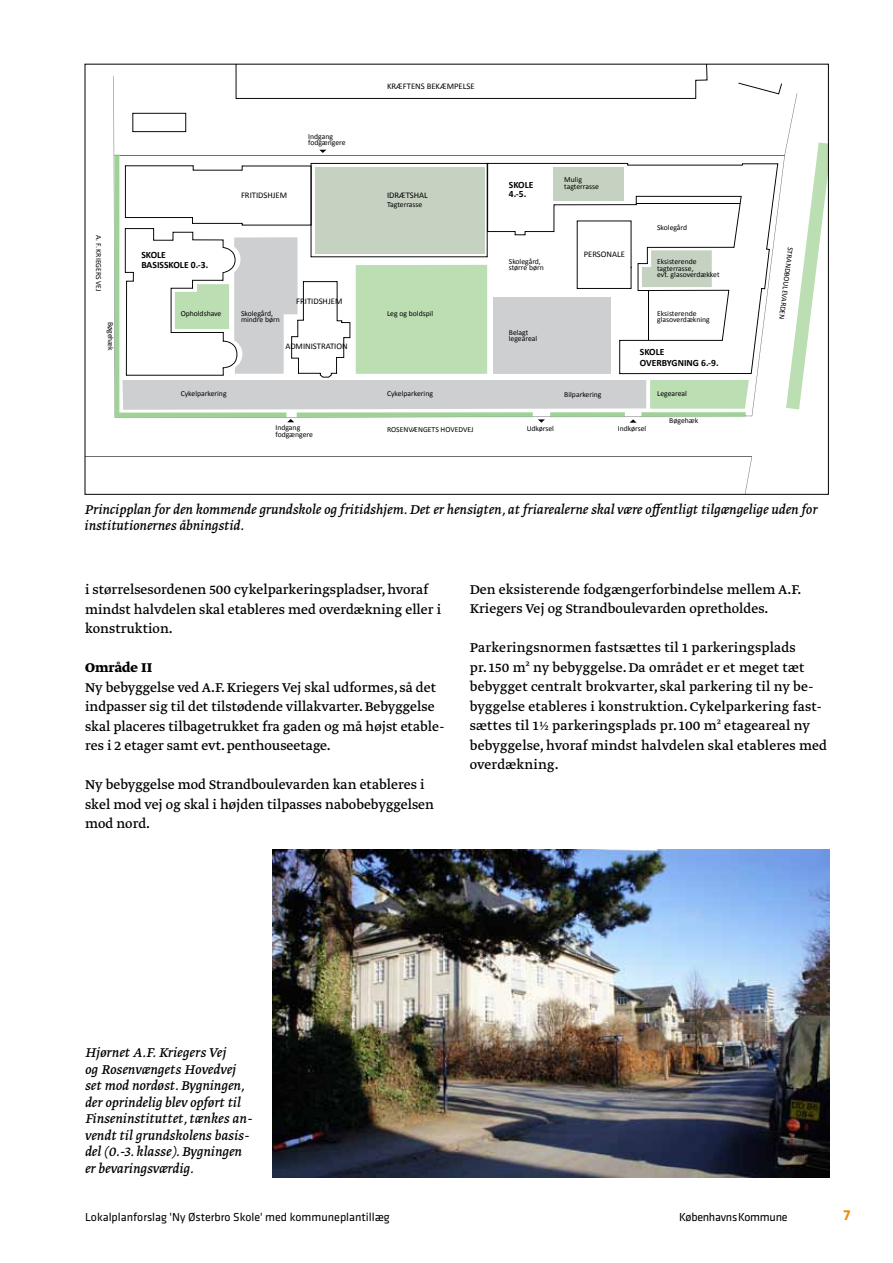
<style>
.page{position:relative;width:893px;height:1263px;background:#fff}
.page>*{position:absolute;margin:0;border:0;box-sizing:border-box;transform-origin:0 0}
.t1{font:15px/19.5px "Greta Text";color:#000}
.t2{font:italic 15px/16.5px "Greta Text";color:#000}
.t3{font:700 15px "Greta Text";color:#000}
.t4{font:700 15px "Klavika";color:#f08a00}
.t5{font:12px "Klavika";color:#000}
.t6{font:12px "Klavika";letter-spacing:-.02em;color:#000}
.t7{font:700 9.6px/9.3px "Calibri";color:#000}
.t8{font:8.7px "Calibri";color:#000}
.t9{font:7.65px/6.4px "Calibri";color:#000}
</style>
<div class="page">
<hr style="left:85px;top:456px;width:667px;height:1px;background:#6d6e70">
<svg style="left:745px;top:457px;width:7px;height:36px"></svg>
<svg style="left:113px;top:66px;width:714px;height:357px"></svg>
<img style="left:272px;top:849px;width:557px;height:329px">
<p class="t9" style="left:101px;top:235px;width:58px;rotate:90deg">A. F. KRIEGERS VEJ</p>
<p class="t9" style="left:113px;top:322px;width:31px;rotate:90deg">Bøgehæk</p>
<p class="t7" style="left:141px;top:250px;width:68px">SKOLE<br>BASISSKOLE 0.-3.</p>
<p class="t8" style="left:241px;top:192px;width:48px">FRITIDSHJEM</p>
<p class="t9" style="left:308px;top:133px;width:39px">Indgang fodgængere</p>
<p class="t8" style="left:387px;top:83px;width:89px">KRÆFTENS BEKÆMPELSE</p>
<p class="t8" style="left:387px;top:192px;width:42px">IDRÆTSHAL</p>
<p class="t9" style="left:387px;top:202px;width:37px">Tagterrasse</p>
<p class="t8" style="left:296px;top:298px;width:48px">FRITIDSHJEM</p>
<p class="t8" style="left:285px;top:342px;width:64px">ADMINISTRATION</p>
<p class="t9" style="left:241px;top:311px;width:40px">Skolegård, mindre børn</p>
<p class="t9" style="left:181px;top:311px;width:42px">Opholdshave</p>
<p class="t9" style="left:387px;top:311px;width:48px">Leg og boldspil</p>
<p class="t7" style="left:509px;top:180px;width:26px">SKOLE<br>4.-5.</p>
<p class="t9" style="left:509px;top:258px;width:37px">Skolegård, større børn</p>
<p class="t9" style="left:509px;top:329px;width:30px">Belagt legeareal</p>
<p class="t9" style="left:564px;top:177px;width:36px">Mulig tagterrasse</p>
<p class="t8" style="left:584px;top:251px;width:43px">PERSONALE</p>
<p class="t9" style="left:657px;top:224px;width:32px">Skolegård</p>
<p class="t9" style="left:657px;top:259px;width:64px">Eksisterende tagterrasse,<br>evt. glasoverdækket</p>
<p class="t9" style="left:657px;top:311px;width:54px">Eksisterende glasoverdækning</p>
<p class="t7" style="left:640px;top:347px;width:80px;line-height:10.4px">SKOLE<br>OVERBYGNING 6.-9.</p>
<p class="t9" style="left:181px;top:391px;width:47px">Cykelparkering</p>
<p class="t9" style="left:387px;top:391px;width:47px">Cykelparkering</p>
<p class="t9" style="left:564px;top:391px;width:39px">Bilparkering</p>
<p class="t9" style="left:527px;top:425px;width:29px">Udkørsel</p>
<p class="t9" style="left:618px;top:425px;width:30px">Indkørsel</p>
<p class="t9" style="left:275px;top:425px;width:39px">Indgang fodgængere</p>
<p class="t9" style="left:387px;top:426px;width:88px">ROSENVÆNGETS HOVEDVEJ</p>
<p class="t9" style="left:657px;top:391px;width:31px">Legeareal</p>
<p class="t9" style="left:669px;top:418px;width:31px">Bøgehæk</p>
<p class="t9" style="left:793px;top:248px;width:74px;rotate:97deg">STRANDBOULEVARDEN</p>
<p class="t2" style="left:85px;top:502px;width:734px">Principplan for den kommende grundskole og fritidshjem. Det er hensigten, at friarealerne skal være offentligt tilgængelige uden for institutionernes åbningstid.</p>
<p class="t1" style="left:85px;top:581px;width:358px">i størrelsesordenen 500 cykelparkeringspladser, hvoraf mindst halvdelen skal etableres med overdækning eller i konstruktion.</p>
<p class="t3" style="left:85px;top:662px;width:69px">Område II</p>
<p class="t1" style="left:85px;top:678px;width:361px">Ny bebyggelse ved A.F. Kriegers Vej skal udformes, så det indpasser sig til det tilstødende villakvarter. Bebyggelse skal placeres tilbagetrukket fra gaden og må højst etable&shy;res i 2 etager samt evt. penthouseetage.</p>
<p class="t1" style="left:85px;top:776px;width:350px">Ny bebyggelse mod Strandboulevarden kan etableres i skel mod vej og skal i højden tilpasses nabobebyggelsen mod nord.</p>
<p class="t1" style="left:470px;top:580px;width:333px">Den eksisterende fodgængerforbindelse mellem A.F.<br>Kriegers Vej og Strandboulevarden opretholdes.</p>
<p class="t1" style="left:470px;top:639px;width:359px">Parkeringsnormen fastsættes til 1 parkeringsplads<br>pr. 150 m² ny bebyggelse. Da området er et meget tæt bebygget centralt brokvarter, skal parkering til ny be&shy;byggelse etableres i konstruktion. Cykelparkering fast&shy;sættes til 1½ parkeringsplads pr. 100 m² etageareal ny bebyggelse, hvoraf mindst halvdelen skal etableres med overdækning.</p>
<p class="t2" style="left:85px;top:1045px;width:168px">Hjørnet A.F. Kriegers Vej<br>og Rosenvængets Hovedvej set mod nordøst. Bygningen, der oprindelig blev opført til<br>Finseninstituttet, tænkes an&shy;vendt til grundskolens basis&shy;del (0.-3. klasse). Bygningen er bevaringsværdig.</p>
<p class="t5" style="left:85px;top:1212px;width:306px">Lokalplanforslag 'Ny Østerbro Skole' med kommuneplantillæg</p>
<p class="t6" style="left:679px;top:1212px;width:110px">Københavns Kommune</p>
<p class="t4" style="left:844px;top:1209px;width:8px">7</p>
</div>
